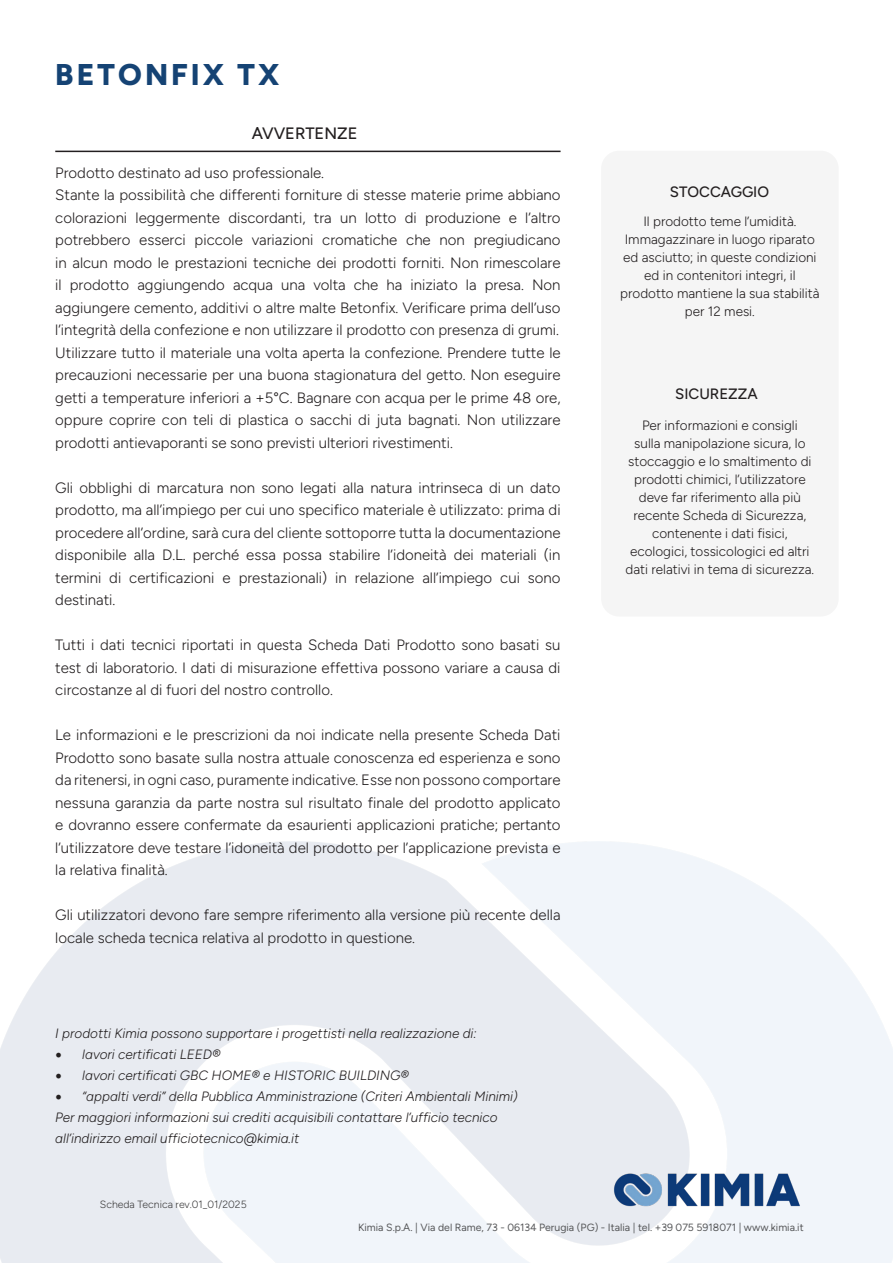
<style>
.page{position:relative;width:893px;height:1263px;background:#fff}
.page>*{position:absolute;margin:0;border:0;box-sizing:border-box;transform-origin:0 0}
.t1{font:800 30px "Figtree";letter-spacing:.1em;color:#154374}
.t2{font:500 16.5px "Figtree";color:#231f20}
.t3{font:300 15px/22.5px "Figtree";color:#231f20;text-align:justify}
.t4{font:500 15px "Figtree";color:#231f20}
.t5{font:300 13.5px/18px "Figtree";color:#231f20;text-align:center}
.t6{font:italic 300 13.5px/21px "Figtree";color:#231f20}
.t7{font:10.5px "Figtree";color:#57585a}
.t8{font:300 10.5px "Figtree";color:#3e3e3f}
.s1{font-family:"Minion Pro";font-weight:400;font-style:normal;font-size:18px}
</style>
<div class="page">
<img style="left:606px;top:1150px;width:202px;height:76px">
<div style="left:601px;top:151px;width:238px;height:466px;background:#f5f5f5;border-radius:18px"></div>
<hr style="left:55px;top:151px;width:506px;height:1px;background:#231f20">
<p class="t1" style="left:55px;top:56px;width:226px">BETONFIX TX</p>
<p class="t2" style="left:252px;top:124px;width:107px">AVVERTENZE</p>
<p class="t3" style="left:55px;top:161px;width:270px">Prodotto destinato ad uso professionale.</p>
<p class="t3" style="left:55px;top:184px;width:507px">Stante la possibilità che differenti forniture di stesse materie prime abbiano colorazioni leggermente discordanti, tra un lotto di produzione e l’altro potrebbero esserci piccole variazioni cromatiche che non pregiudicano in alcun modo le prestazioni tecniche dei prodotti forniti. Non rimescolare il prodotto aggiungendo acqua una volta che ha iniziato la presa. Non aggiungere cemento, additivi o altre malte Betonfix. Verificare prima dell’uso l’integrità della confezione e non utilizzare il prodotto con presenza di grumi.</p>
<p class="t3" style="left:55px;top:341px;width:507px">Utilizzare tutto il materiale una volta aperta la confezione. Prendere tutte le precauzioni necessarie per una buona stagionatura del getto. Non eseguire getti a temperature inferiori a +5°C. Bagnare con acqua per le prime 48 ore, oppure coprire con teli di plastica o sacchi di juta bagnati. Non utilizzare prodotti antievaporanti se sono previsti ulteriori rivestimenti.</p>
<p class="t3" style="left:55px;top:476px;width:507px">Gli obblighi di marcatura non sono legati alla natura intrinseca di un dato prodotto, ma all’impiego per cui uno specifico materiale è utilizzato: prima di procedere all’ordine, sarà cura del cliente sottoporre tutta la documentazione disponibile alla D.L. perché essa possa stabilire l’idoneità dei materiali (in termini di certificazioni e prestazionali) in relazione all’impiego cui sono destinati.</p>
<p class="t3" style="left:55px;top:634px;width:507px">Tutti i dati tecnici riportati in questa Scheda Dati Prodotto sono basati su test di laboratorio. I dati di misurazione effettiva possono variare a causa di circostanze al di fuori del nostro controllo.</p>
<p class="t3" style="left:55px;top:724px;width:507px">Le informazioni e le prescrizioni da noi indicate nella presente Scheda Dati Prodotto sono basate sulla nostra attuale conoscenza ed esperienza e sono da ritenersi, in ogni caso, puramente indicative. Esse non possono comportare nessuna garanzia da parte nostra sul risultato finale del prodotto applicato e dovranno essere confermate da esaurienti applicazioni pratiche; pertanto l’utilizzatore deve testare l’idoneità del prodotto per l’applicazione prevista e la relativa finalità.</p>
<p class="t3" style="left:55px;top:904px;width:507px">Gli utilizzatori devono fare sempre riferimento alla versione più recente della locale scheda tecnica relativa al prodotto in questione.</p>
<p class="t6" style="left:55px;top:1023px;width:423px">I prodotti Kimia possono supportare i progettisti nella realizzazione di:</p>
<p class="t6" style="left:55px;top:1044px;width:167px"><span class="s1">•</span> lavori certificati LEED®</p>
<p class="t6" style="left:55px;top:1065px;width:355px"><span class="s1">•</span> lavori certificati GBC HOME® e HISTORIC BUILDING®</p>
<p class="t6" style="left:55px;top:1086px;width:464px"><span class="s1">•</span> “appalti verdi” della Pubblica Amministrazione (Criteri Ambientali Minimi)<br>Per maggiori informazioni sui crediti acquisibili contattare l’ufficio tecnico all’indirizzo email ufficiotecnico@kimia.it</p>
<p class="t8" style="left:100px;top:1198px;width:148px">Scheda Tecnica rev.01_01/2025</p>
<p class="t4" style="left:670px;top:183px;width:101px">STOCCAGGIO</p>
<p class="t5" style="left:643px;top:212px;width:155px">Il prodotto teme l’umidità.</p>
<p class="t5" style="left:620px;top:230px;width:201px">Immagazzinare in luogo riparato ed asciutto; in queste condizioni ed in contenitori integri, il prodotto mantiene la sua stabilità per 12 mesi.</p>
<p class="t4" style="left:675px;top:385px;width:84px">SICUREZZA</p>
<p class="t5" style="left:626px;top:416px;width:190px">Per informazioni e consigli<br>sulla manipolazione sicura, lo stoccaggio e lo smaltimento di prodotti chimici, l’utilizzatore deve far riferimento alla più recente Scheda di Sicurezza, contenente i dati fisici, ecologici, tossicologici ed altri dati relativi in tema di sicurezza.</p>
<p class="t7" style="left:358px;top:1221px;width:447px">Kimia S.p.A. | Via del Rame, 73 - 06134 Perugia (PG) - Italia | tel. +39 075 5918071 | www.kimia.it</p>
</div>
